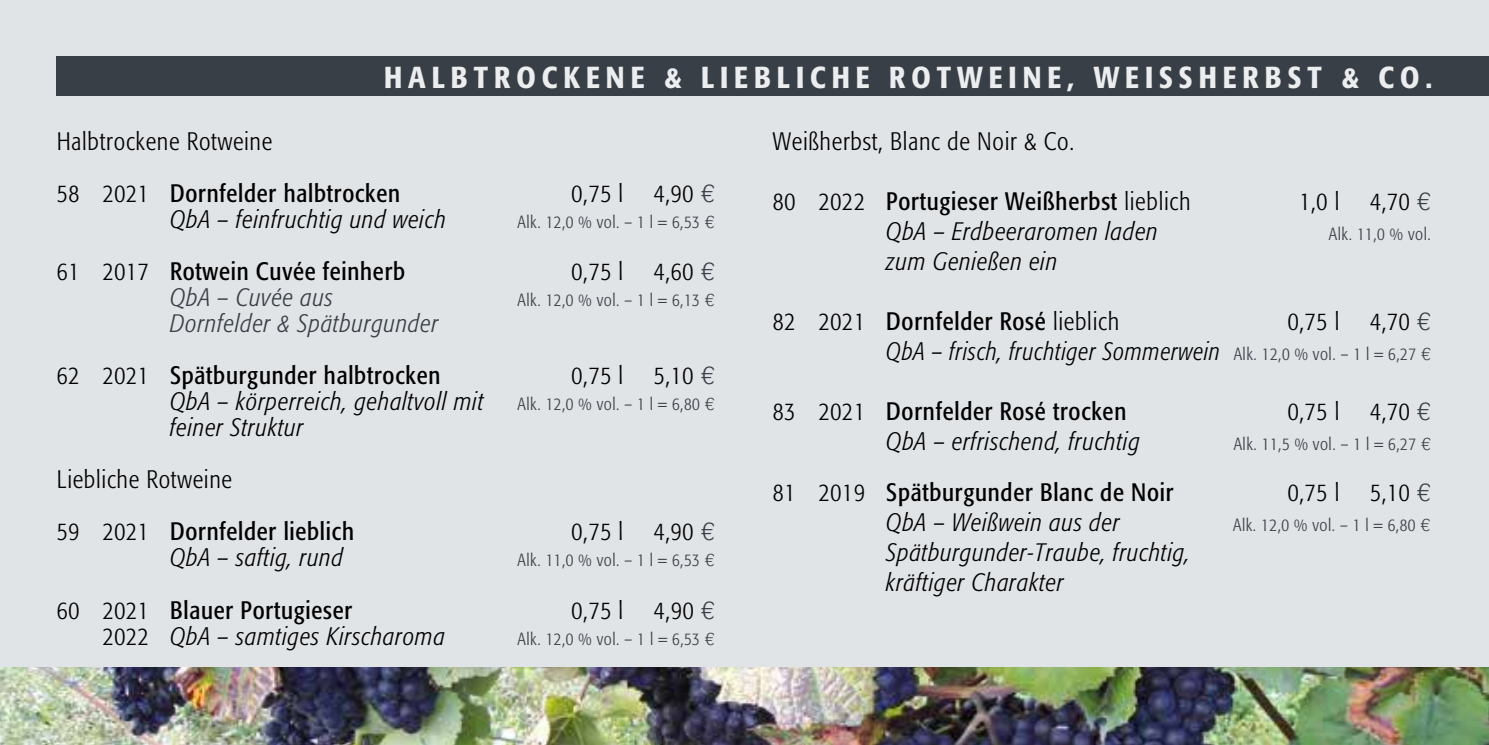
<style>
.page{position:relative;width:1489px;height:745px;background:#fff}
.page>*{position:absolute;margin:0;border:0;box-sizing:border-box;transform-origin:0 0}
.t1{font:500 30px "Formata Condensed BQ";letter-spacing:.2em;color:#ebedef}
.t2{font:italic 300 25px/30px "Formata Condensed BQ";letter-spacing:.03em;color:#000}
.t3{font:300 25px/52px "Formata Condensed BQ";letter-spacing:.03em;color:#000}
.t4{font:25px "Formata Condensed BQ";letter-spacing:.03em;color:#000}
.t5{font:italic 300 25px/52px "Formata Condensed BQ";letter-spacing:.03em;color:#383f46;text-align:right}
.t6{font:italic 300 25px/30px "Formata Condensed BQ";letter-spacing:.03em;color:#000;text-align:right;scale:.96 1}
.t7{font:300 17.5px "Formata Condensed BQ";letter-spacing:.03em;color:#383f46}
.s1{font-weight:400}
.s2{font-weight:300}
.s3{font-family:"Helvetica";color:#383f46}
.s4{font-family:"Helvetica"}
.s5{font-style:normal;color:#000}
.s6{font-weight:400;font-style:normal;color:#000}
.s7{font-style:normal}
.s8{font-family:"Helvetica";font-style:normal;color:#383f46}
.s9{font-style:normal;font-size:17.5px;color:#383f46}
.s10{font-family:"Helvetica";font-style:normal;font-size:17.5px;color:#383f46}
</style>
<div class="page">
<div style="left:0;top:0;width:1488px;height:744px;background:#e1e4e7"></div>
<img style="left:0;top:667px;width:1488px;height:77px">
<div style="left:57px;top:57px;width:1431px;height:39px;background:#383f46"></div>
<p class="t1" style="left:384px;top:59px;width:1049px">HALBTROCKENE &amp; LIEBLICHE ROTWEINE, WEISSHERBST &amp; CO.</p>
<p class="t3" style="left:57px;top:115px;width:345px">Halbtrockene Rotweine<br>58 2021 <span class="s1">Dornfelder halbtrocken</span></p>
<p class="t3" style="left:772px;top:115px;width:303px">Weißherbst, Blanc de Noir &amp; Co.</p>
<p class="t4" style="left:772px;top:186px;width:419px"><span class="s2">80 2022</span> Portugieser Weißherbst <span class="s2">lieblich</span></p>
<p class="t3" style="left:1299px;top:175px;width:133px">1,0 l 4,70 <span class="s3">€</span></p>
<p class="t2" style="left:886px;top:217px;width:273px">QbA – Erdbeeraromen laden</p>
<p class="t7" style="left:1328px;top:224px;width:103px">Alk. 11,0 % vol.</p>
<p class="t2" style="left:886px;top:247px;width:173px">zum Genießen ein</p>
<p class="t3" style="left:571px;top:167px;width:145px">0,75 l 4,90 <span class="s3">€</span></p>
<p class="t2" style="left:170px;top:205px;width:277px">QbA – feinfruchtig und weich</p>
<p class="t7" style="left:517px;top:212px;width:199px">Alk. 12,0 % vol. – 1 l = 6,53 <span class="s4">€</span></p>
<p class="t4" style="left:57px;top:256px;width:350px"><span class="s2">61 2017</span> Rotwein Cuvée feinherb</p>
<p class="t3" style="left:571px;top:245px;width:145px">0,75 l 4,60 <span class="s3">€</span></p>
<p class="t5" style="left:170px;top:272px;width:165px">QbA – Cuvée aus</p>
<p class="t7" style="left:517px;top:290px;width:199px">Alk. 12,0 % vol. – 1 l = 6,13 <span class="s4">€</span></p>
<p class="t5" style="left:57px;top:298px;width:385px">Dornfelder &amp; Spätburgunder<br><span class="s5">62 2021</span> <span class="s6">Spätburgunder halbtrocken</span></p>
<p class="t6" style="left:886px;top:307px;width:568px"><span class="s7">0,75 l 4,70</span> <span class="s8">€<br></span>QbA – frisch, fruchtiger Sommerwein <span class="s9">Alk. 12,0 % vol. – 1 l = 6,27</span> <span class="s10">€</span></p>
<p class="t4" style="left:772px;top:396px;width:355px"><span class="s2">83 2021</span> Dornfelder Rosé trocken</p>
<p class="t3" style="left:1287px;top:385px;width:145px">0,75 l 4,70 <span class="s3">€</span></p>
<p class="t2" style="left:886px;top:427px;width:255px">QbA – erfrischend, fruchtig</p>
<p class="t7" style="left:1233px;top:434px;width:199px">Alk. 11,5 % vol. – 1 l = 6,27 <span class="s4">€</span></p>
<p class="t4" style="left:772px;top:477px;width:402px"><span class="s2">81 2019</span> Spätburgunder Blanc de Noir</p>
<p class="t3" style="left:1287px;top:466px;width:145px">0,75 l 5,10 <span class="s3">€</span></p>
<p class="t2" style="left:886px;top:508px;width:235px">QbA – Weißwein aus der</p>
<p class="t7" style="left:1233px;top:515px;width:199px">Alk. 12,0 % vol. – 1 l = 6,80 <span class="s4">€</span></p>
<p class="t2" style="left:886px;top:538px;width:305px">Spätburgunder-Traube, fruchtig, kräftiger Charakter</p>
<p class="t3" style="left:772px;top:295px;width:348px">82 2021 <span class="s1">Dornfelder Rosé</span> lieblich</p>
<p class="t3" style="left:571px;top:349px;width:145px">0,75 l 5,10 <span class="s3">€</span></p>
<p class="t2" style="left:170px;top:387px;width:315px">QbA – körperreich, gehaltvoll mit</p>
<p class="t7" style="left:517px;top:394px;width:199px">Alk. 12,0 % vol. – 1 l = 6,80 <span class="s4">€</span></p>
<p class="t2" style="left:170px;top:413px;width:135px">feiner Struktur</p>
<p class="t3" style="left:57px;top:453px;width:299px">Liebliche Rotweine<br>59 2021 <span class="s1">Dornfelder lieblich</span></p>
<p class="t3" style="left:571px;top:505px;width:145px">0,75 l 4,90 <span class="s3">€</span></p>
<p class="t2" style="left:170px;top:543px;width:175px">QbA – saftig, rund</p>
<p class="t7" style="left:517px;top:550px;width:199px">Alk. 11,0 % vol. – 1 l = 6,53 <span class="s4">€</span></p>
<p class="t4" style="left:57px;top:594px;width:297px"><span class="s2">60 2021</span> Blauer Portugieser</p>
<p class="t3" style="left:571px;top:583px;width:145px">0,75 l 4,90 <span class="s3">€</span></p>
<p class="t2" style="left:103px;top:621px;width:344px"><span class="s7">2022</span> QbA – samtiges Kirscharoma</p>
<p class="t7" style="left:517px;top:628px;width:198px">Alk. 12,0 % vol. – 1 l = 6,53 <span class="s4">€</span></p>
</div>
